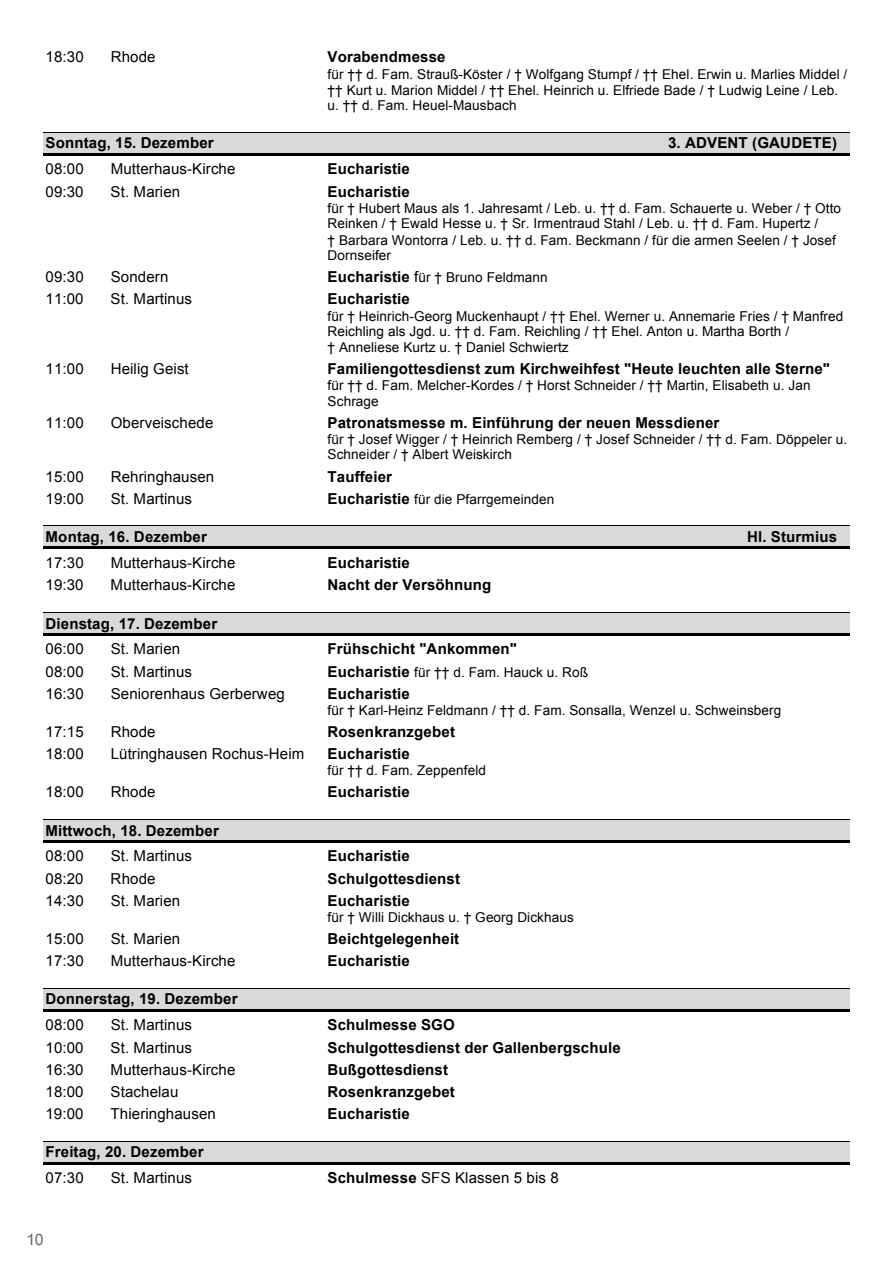
<style>
.page{position:relative;width:893px;height:1263px;background:#fff}
.page>*{position:absolute;margin:0;border:0;box-sizing:border-box;transform-origin:0 0}
.t1{font:15.75px "Arial";color:#68676c}
.t2{font:700 15px "Arial";letter-spacing:.01em;color:#000}
.t3{font:15px "Arial";letter-spacing:.01em;color:#000}
.t4{font:13.65px/15.6px "Arial";letter-spacing:.01em;color:#000}
.s1{font-weight:700;font-size:15px}
.s2{font-size:15px}
.s3{font-weight:700}
</style>
<div class="page">
<div style="left:43px;top:133px;width:807px;height:20px;background:#d9d9d9"></div>
<hr style="left:43px;top:132px;width:807px;height:1px;background:#000">
<hr style="left:43px;top:153px;width:807px;height:2px;background:#000">
<div style="left:43px;top:526px;width:807px;height:21px;background:#d9d9d9"></div>
<hr style="left:43px;top:526px;width:807px;height:1px;background:#000">
<hr style="left:43px;top:547px;width:807px;height:2px;background:#000">
<div style="left:43px;top:613px;width:807px;height:20px;background:#d9d9d9"></div>
<hr style="left:43px;top:612px;width:807px;height:1px;background:#000">
<hr style="left:43px;top:633px;width:807px;height:3px;background:#000">
<div style="left:43px;top:820px;width:807px;height:20px;background:#d9d9d9"></div>
<hr style="left:43px;top:819px;width:807px;height:1px;background:#000">
<hr style="left:43px;top:840px;width:807px;height:2px;background:#000">
<div style="left:43px;top:989px;width:807px;height:20px;background:#d9d9d9"></div>
<hr style="left:43px;top:988px;width:807px;height:1px;background:#000">
<hr style="left:43px;top:1009px;width:807px;height:2px;background:#000">
<div style="left:43px;top:1141px;width:807px;height:21px;background:#d9d9d9"></div>
<hr style="left:43px;top:1141px;width:807px;height:1px;background:#000">
<hr style="left:43px;top:1162px;width:807px;height:2px;background:#000">
<p class="t3" style="left:46px;top:47px;width:40px">18:30</p>
<p class="t3" style="left:111px;top:47px;width:46px">Rhode</p>
<p class="t2" style="left:328px;top:47px;width:120px">Vorabendmesse</p>
<p class="t4" style="left:328px;top:67px;width:521px">für †† d. Fam. Strauß-Köster / † Wolfgang Stumpf / †† Ehel. Erwin u. Marlies Middel / †† Kurt u. Marion Middel / †† Ehel. Heinrich u. Elfriede Bade / † Ludwig Leine / Leb. u. †† d. Fam. Heuel-Mausbach</p>
<p class="t2" style="left:46px;top:133px;width:170px">Sonntag, 15. Dezember</p>
<p class="t2" style="left:668px;top:133px;width:171px">3. ADVENT (GAUDETE)</p>
<p class="t3" style="left:46px;top:159px;width:40px">08:00</p>
<p class="t3" style="left:111px;top:159px;width:126px">Mutterhaus-Kirche</p>
<p class="t2" style="left:328px;top:159px;width:84px">Eucharistie</p>
<p class="t3" style="left:46px;top:181px;width:40px">09:30</p>
<p class="t3" style="left:111px;top:181px;width:71px">St. Marien</p>
<p class="t2" style="left:328px;top:181px;width:84px">Eucharistie</p>
<p class="t4" style="left:328px;top:200px;width:515px">für † Hubert Maus als 1. Jahresamt / Leb. u. †† d. Fam. Schauerte u. Weber / † Otto Reinken / † Ewald Hesse u. † Sr. Irmentraud Stahl / Leb. u. †† d. Fam. Hupertz /<br>† Barbara Wontorra / Leb. u. †† d. Fam. Beckmann / für die armen Seelen / † Josef Dornseifer</p>
<p class="t3" style="left:46px;top:267px;width:40px">09:30</p>
<p class="t3" style="left:111px;top:267px;width:59px">Sondern</p>
<p class="t4" style="left:328px;top:269px;width:222px"><span class="s1">Eucharistie</span> <span class="s2">f</span>ür † Bruno Feldmann</p>
<p class="t3" style="left:46px;top:289px;width:40px">11:00</p>
<p class="t3" style="left:111px;top:289px;width:83px">St. Martinus</p>
<p class="t2" style="left:328px;top:289px;width:84px">Eucharistie</p>
<p class="t4" style="left:328px;top:308px;width:517px">für † Heinrich-Georg Muckenhaupt / †† Ehel. Werner u. Annemarie Fries / † Manfred<br>Reichling als Jgd. u. †† d. Fam. Reichling / †† Ehel. Anton u. Martha Borth /<br>† Anneliese Kurtz u. † Daniel Schwiertz</p>
<p class="t3" style="left:46px;top:359px;width:40px">11:00</p>
<p class="t3" style="left:111px;top:359px;width:80px">Heilig Geist</p>
<p class="t2" style="left:328px;top:359px;width:504px">Familiengottesdienst zum Kirchweihfest "Heute leuchten alle Sterne"</p>
<p class="t4" style="left:328px;top:378px;width:484px">für †† d. Fam. Melcher-Kordes / † Horst Schneider / †† Martin, Elisabeth u. Jan<br>Schrage</p>
<p class="t3" style="left:46px;top:412px;width:40px">11:00</p>
<p class="t3" style="left:111px;top:412px;width:104px">Oberveischede</p>
<p class="t2" style="left:328px;top:412px;width:393px">Patronatsmesse m. Einführung der neuen Messdiener</p>
<p class="t4" style="left:328px;top:432px;width:521px">für † Josef Wigger / † Heinrich Remberg / † Josef Schneider / †† d. Fam. Döppeler u.<br>Schneider / † Albert Weiskirch</p>
<p class="t3" style="left:46px;top:466px;width:40px">15:00</p>
<p class="t3" style="left:111px;top:466px;width:105px">Rehringhausen</p>
<p class="t2" style="left:328px;top:466px;width:66px">Tauffeier</p>
<p class="t3" style="left:46px;top:489px;width:40px">19:00</p>
<p class="t3" style="left:111px;top:489px;width:83px">St. Martinus</p>
<p class="t4" style="left:328px;top:491px;width:228px"><span class="s1">Eucharistie</span> für die Pfarrgemeinden</p>
<p class="t2" style="left:46px;top:527px;width:163px">Montag, 16. Dezember</p>
<p class="t2" style="left:747px;top:527px;width:91px">Hl. Sturmius</p>
<p class="t3" style="left:46px;top:553px;width:40px">17:30</p>
<p class="t3" style="left:111px;top:553px;width:126px">Mutterhaus-Kirche</p>
<p class="t2" style="left:328px;top:552px;width:84px">Eucharistie</p>
<p class="t3" style="left:46px;top:575px;width:40px">19:30</p>
<p class="t3" style="left:111px;top:575px;width:126px">Mutterhaus-Kirche</p>
<p class="t2" style="left:328px;top:575px;width:165px">Nacht der Versöhnung</p>
<p class="t2" style="left:46px;top:613px;width:173px">Dienstag, 17. Dezember</p>
<p class="t3" style="left:46px;top:639px;width:40px">06:00</p>
<p class="t3" style="left:111px;top:639px;width:71px">St. Marien</p>
<p class="t2" style="left:328px;top:639px;width:191px">Frühschicht "Ankommen"</p>
<p class="t3" style="left:46px;top:662px;width:40px">08:00</p>
<p class="t3" style="left:111px;top:662px;width:83px">St. Martinus</p>
<p class="t4" style="left:328px;top:664px;width:262px"><span class="s1">Eucharistie</span> für †† d. Fam. Hauck u. Roß</p>
<p class="t3" style="left:46px;top:684px;width:40px">16:30</p>
<p class="t3" style="left:111px;top:684px;width:176px">Seniorenhaus Gerberweg</p>
<p class="t2" style="left:328px;top:684px;width:84px">Eucharistie</p>
<p class="t4" style="left:328px;top:702px;width:455px">für † Karl-Heinz Feldmann / †† d. Fam. Sonsalla, Wenzel u. Schweinsberg</p>
<p class="t3" style="left:46px;top:722px;width:40px">17:15</p>
<p class="t3" style="left:111px;top:722px;width:46px">Rhode</p>
<p class="t2" style="left:328px;top:721px;width:129px">Rosenkranzgebet</p>
<p class="t3" style="left:46px;top:744px;width:40px">18:00</p>
<p class="t3" style="left:111px;top:744px;width:195px">Lütringhausen Rochus-Heim</p>
<p class="t2" style="left:328px;top:744px;width:84px">Eucharistie</p>
<p class="t4" style="left:328px;top:762px;width:160px">für †† d. Fam. Zeppenfeld</p>
<p class="t3" style="left:46px;top:782px;width:40px">18:00</p>
<p class="t3" style="left:111px;top:782px;width:46px">Rhode</p>
<p class="t2" style="left:328px;top:782px;width:84px">Eucharistie</p>
<p class="t2" style="left:46px;top:820px;width:175px">Mittwoch, 18. Dezember</p>
<p class="t3" style="left:46px;top:846px;width:40px">08:00</p>
<p class="t3" style="left:111px;top:846px;width:83px">St. Martinus</p>
<p class="t2" style="left:328px;top:846px;width:84px">Eucharistie</p>
<p class="t3" style="left:46px;top:868px;width:40px">08:20</p>
<p class="t3" style="left:111px;top:868px;width:46px">Rhode</p>
<p class="t2" style="left:328px;top:868px;width:134px">Schulgottesdienst</p>
<p class="t3" style="left:46px;top:890px;width:40px">14:30</p>
<p class="t3" style="left:111px;top:890px;width:71px">St. Marien</p>
<p class="t2" style="left:328px;top:890px;width:84px">Eucharistie</p>
<p class="t4" style="left:328px;top:909px;width:248px">für † Willi Dickhaus u. † Georg Dickhaus</p>
<p class="t3" style="left:46px;top:928px;width:40px">15:00</p>
<p class="t3" style="left:111px;top:928px;width:71px">St. Marien</p>
<p class="t2" style="left:328px;top:928px;width:133px">Beichtgelegenheit</p>
<p class="t3" style="left:46px;top:951px;width:40px">17:30</p>
<p class="t3" style="left:111px;top:951px;width:126px">Mutterhaus-Kirche</p>
<p class="t2" style="left:328px;top:951px;width:84px">Eucharistie</p>
<p class="t2" style="left:46px;top:989px;width:194px">Donnerstag, 19. Dezember</p>
<p class="t3" style="left:46px;top:1015px;width:40px">08:00</p>
<p class="t3" style="left:111px;top:1015px;width:83px">St. Martinus</p>
<p class="t2" style="left:328px;top:1015px;width:129px">Schulmesse SGO</p>
<p class="t3" style="left:46px;top:1037px;width:40px">10:00</p>
<p class="t3" style="left:111px;top:1037px;width:83px">St. Martinus</p>
<p class="t2" style="left:327px;top:1037px;width:295px">Schulgottesdienst der Gallenbergschule</p>
<p class="t3" style="left:46px;top:1059px;width:40px">16:30</p>
<p class="t3" style="left:111px;top:1059px;width:126px">Mutterhaus-Kirche</p>
<p class="t2" style="left:327px;top:1059px;width:122px">Bußgottesdienst</p>
<p class="t3" style="left:45px;top:1081px;width:40px">18:00</p>
<p class="t3" style="left:111px;top:1081px;width:69px">Stachelau</p>
<p class="t2" style="left:327px;top:1081px;width:129px">Rosenkranzgebet</p>
<p class="t3" style="left:45px;top:1104px;width:40px">19:00</p>
<p class="t3" style="left:111px;top:1104px;width:107px">Thieringhausen</p>
<p class="t2" style="left:327px;top:1104px;width:84px">Eucharistie</p>
<p class="t2" style="left:46px;top:1142px;width:160px">Freitag, 20. Dezember</p>
<p class="t3" style="left:46px;top:1168px;width:40px">07:30</p>
<p class="t3" style="left:111px;top:1168px;width:83px">St. Martinus</p>
<p class="t3" style="left:328px;top:1168px;width:233px"><span class="s3">Schulmesse</span> SFS Klassen 5 bis 8</p>
<p class="t1" style="left:27px;top:1229px;width:19px">10</p>
</div>
